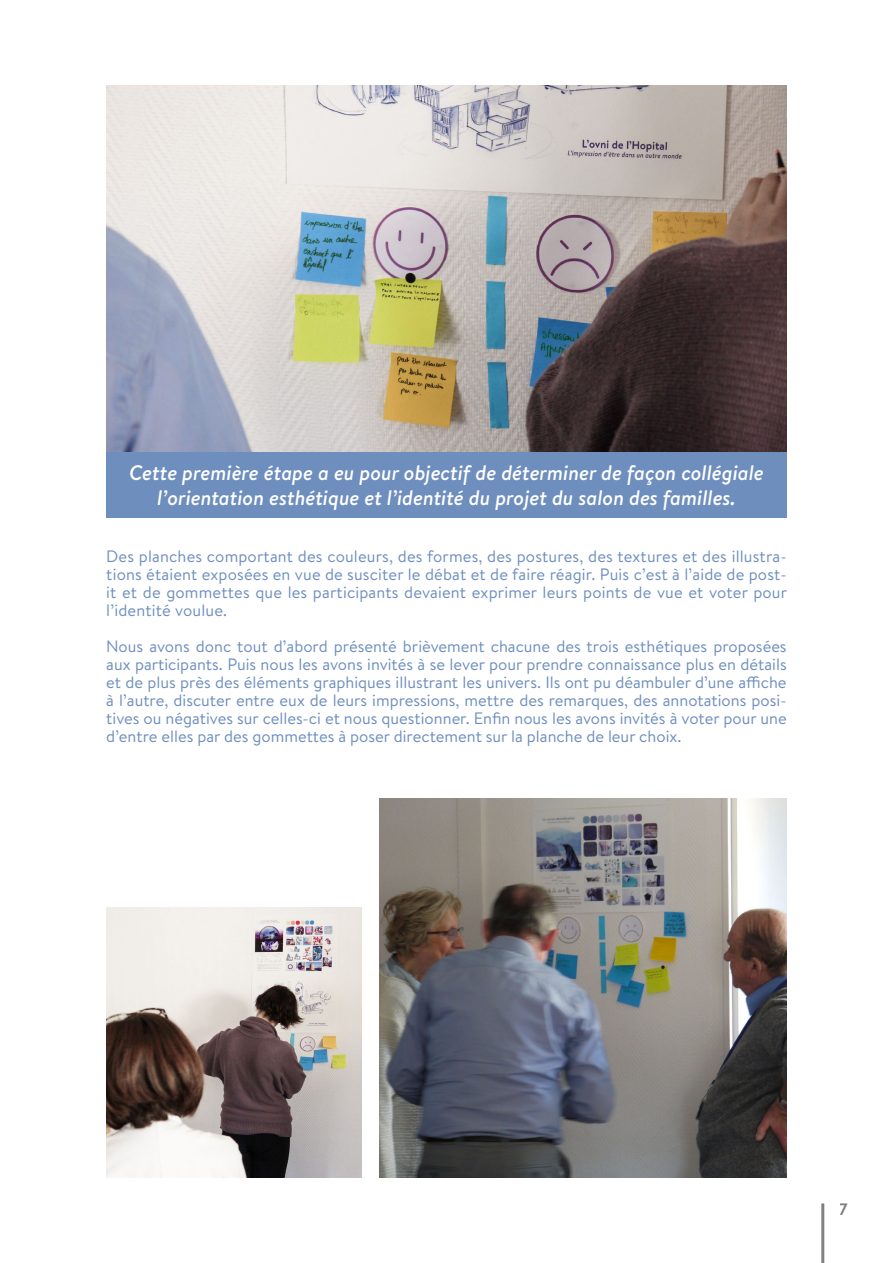
<style>
.page{position:relative;width:893px;height:1263px;background:#fff}
.page>*{position:absolute;margin:0;border:0;box-sizing:border-box;transform-origin:0 0}
.t1{font:italic 500 21px/25.2px "Brandon Text";color:#fff;text-align:center}
.TXT_COURANT{font:16.5px/18px "Brandon Text";color:#6e8ebe;text-align:justify}
.t2{font:700 16.5px "Brandon Text";color:#000}
</style>
<div class="page">
<hr style="left:821px;top:1203px;width:3px;height:60px;background:#000">
<img style="left:106px;top:85px;width:681px;height:367px">
<img style="left:380px;top:798px;width:407px;height:380px">
<img style="left:106px;top:907px;width:255px;height:271px">
<div style="left:106px;top:452px;width:681px;height:65px;background:#6e8ebe"></div>
<p class="t1" style="left:129px;top:459px;width:636px">Cette première étape a eu pour objectif de déterminer de façon collégiale l’orientation esthétique et l’identité du projet du salon des familles.</p>
<p class="TXT_COURANT" style="left:106px;top:547px;width:682px">Des planches comportant des couleurs, des formes, des postures, des textures et des illustra&shy;tions étaient exposées en vue de susciter le débat et de faire réagir. Puis c’est à l’aide de post&shy;it et de gommettes que les participants devaient exprimer leurs points de vue et voter pour l’identité voulue.</p>
<p class="TXT_COURANT" style="left:106px;top:637px;width:682px">Nous avons donc tout d’abord présenté brièvement chacune des trois esthétiques proposées aux participants. Puis nous les avons invités à se lever pour prendre connaissance plus en détails et de plus près des éléments graphiques illustrant les univers. Ils ont pu déambuler d’une affiche à l’autre, discuter entre eux de leurs impressions, mettre des remarques, des annotations posi&shy;tives ou négatives sur celles-ci et nous questionner. Enfin nous les avons invités à voter pour une d’entre elles par des gommettes à poser directement sur la planche de leur choix.</p>
<p class="t2" style="left:840px;top:1198px;width:10px">7</p>
</div>
